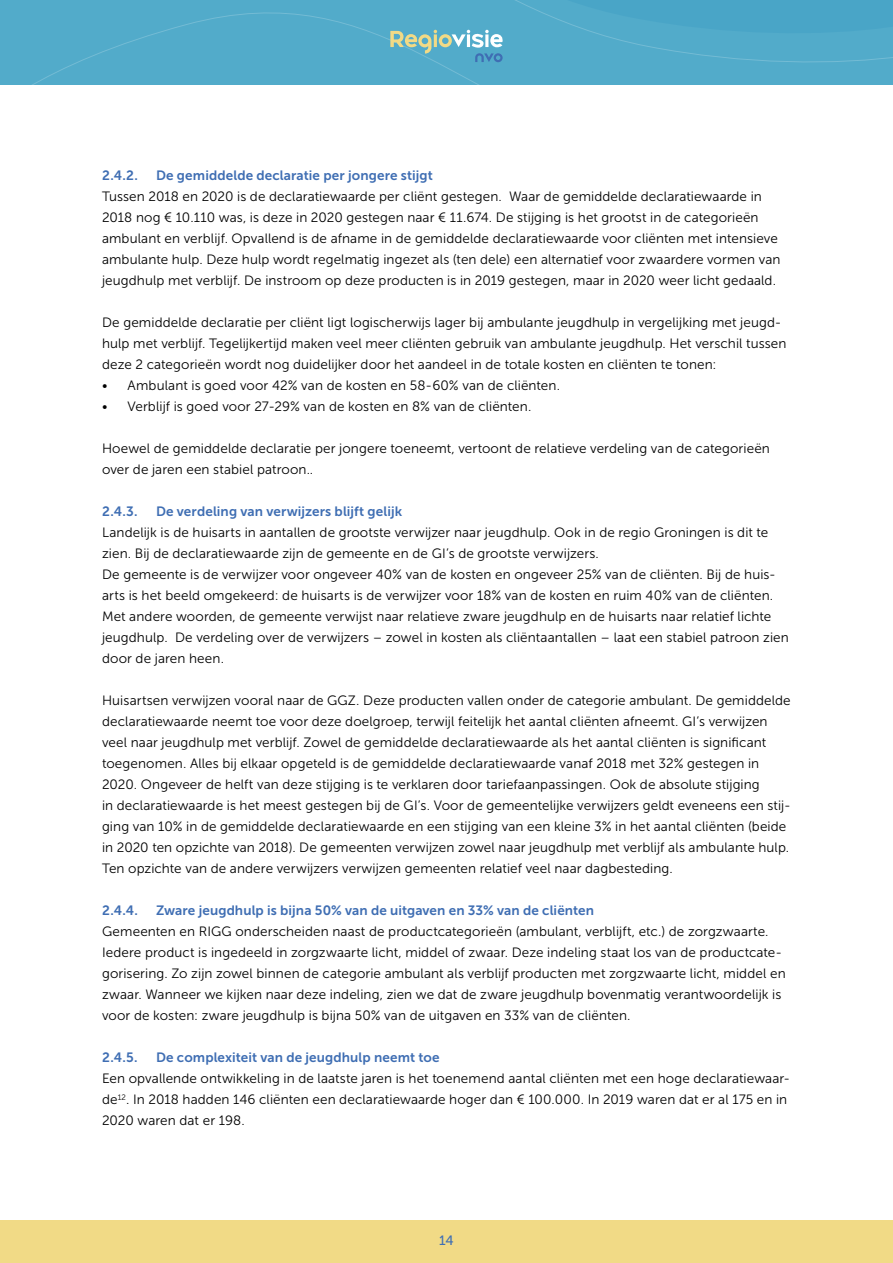
<style>
.page{position:relative;width:893px;height:1263px;background:#fff}
.page>*{position:absolute;margin:0;border:0;box-sizing:border-box;transform-origin:0 0}
.t1{font:13.5px/21px "Museo Sans 300";letter-spacing:.005em;color:#000}
.t2{font:13.5px "Museo Sans 700";letter-spacing:.01em;color:#3f6eb3}
.t3{font:13.5px "Museo Sans 500";color:#3f6eb3}
</style>
<div class="page">
<svg style="left:0;top:0;width:893px;height:85px;background:#51aac9"></svg>
<div style="left:0;top:1220px;width:893px;height:43px;background:#f1da86"></div>
<svg style="left:390px;top:30px;width:113px;height:32px;background:#7ab8c4"></svg>
<p class="t2" style="left:102px;top:168px;width:38px">2.4.2.</p>
<p class="t2" style="left:156px;top:168px;width:278px">De gemiddelde declaratie per jongere stijgt</p>
<p class="t1" style="left:102px;top:186px;width:680px">Tussen 2018 en 2020 is de declaratiewaarde per cliënt gestegen. Waar de gemiddelde declaratiewaarde in 2018 nog € 10.110 was, is deze in 2020 gestegen naar € 11.674. De stijging is het grootst in de categorieën ambulant en verblijf. Opvallend is de afname in de gemiddelde declaratiewaarde voor cliënten met intensieve ambulante hulp. Deze hulp wordt regelmatig ingezet als (ten dele) een alternatief voor zwaardere vormen van jeugdhulp met verblijf. De instroom op deze producten is in 2019 gestegen, maar in 2020 weer licht gedaald.</p>
<p class="t1" style="left:102px;top:312px;width:686px">De gemiddelde declaratie per cliënt ligt logischerwijs lager bij ambulante jeugdhulp in vergelijking met jeugd&shy;hulp met verblijf. Tegelijkertijd maken veel meer cliënten gebruik van ambulante jeugdhulp. Het verschil tussen deze 2 categorieën wordt nog duidelijker door het aandeel in de totale kosten en cliënten te tonen:</p>
<p class="t1" style="left:102px;top:375px;width:459px">• Ambulant is goed voor 42% van de kosten en 58-60% van de cliënten.</p>
<p class="t1" style="left:102px;top:396px;width:431px">• Verblijf is goed voor 27-29% van de kosten en 8% van de cliënten.</p>
<p class="t1" style="left:102px;top:438px;width:669px">Hoewel de gemiddelde declaratie per jongere toeneemt, vertoont de relatieve verdeling van de categorieën over de jaren een stabiel patroon..</p>
<p class="t2" style="left:102px;top:504px;width:37px">2.4.3.</p>
<p class="t2" style="left:156px;top:504px;width:248px">De verdeling van verwijzers blijft gelijk</p>
<p class="t1" style="left:102px;top:522px;width:688px">Landelijk is de huisarts in aantallen de grootste verwijzer naar jeugdhulp. Ook in de regio Groningen is dit te zien. Bij de declaratiewaarde zijn de gemeente en de GI’s de grootste verwijzers.<br>De gemeente is de verwijzer voor ongeveer 40% van de kosten en ongeveer 25% van de cliënten. Bij de huis&shy;arts is het beeld omgekeerd: de huisarts is de verwijzer voor 18% van de kosten en ruim 40% van de cliënten.<br>Met andere woorden, de gemeente verwijst naar relatieve zware jeugdhulp en de huisarts naar relatief lichte jeugdhulp. De verdeling over de verwijzers – zowel in kosten als cliëntaantallen – laat een stabiel patroon zien door de jaren heen.</p>
<p class="t1" style="left:102px;top:690px;width:690px">Huisartsen verwijzen vooral naar de GGZ. Deze producten vallen onder de categorie ambulant. De gemiddelde declaratiewaarde neemt toe voor deze doelgroep, terwijl feitelijk het aantal cliënten afneemt. GI’s verwijzen veel naar jeugdhulp met verblijf. Zowel de gemiddelde declaratiewaarde als het aantal cliënten is significant toegenomen. Alles bij elkaar opgeteld is de gemiddelde declaratiewaarde vanaf 2018 met 32% gestegen in 2020. Ongeveer de helft van deze stijging is te verklaren door tariefaanpassingen. Ook de absolute stijging<br>in declaratiewaarde is het meest gestegen bij de GI’s. Voor de gemeentelijke verwijzers geldt eveneens een stij&shy;ging van 10% in de gemiddelde declaratiewaarde en een stijging van een kleine 3% in het aantal cliënten (beide in 2020 ten opzichte van 2018). De gemeenten verwijzen zowel naar jeugdhulp met verblijf als ambulante hulp.<br>Ten opzichte van de andere verwijzers verwijzen gemeenten relatief veel naar dagbesteding.</p>
<p class="t2" style="left:102px;top:903px;width:37px">2.4.4.</p>
<p class="t2" style="left:156px;top:903px;width:440px">Zware jeugdhulp is bijna 50% van de uitgaven en 33% van de cliënten</p>
<p class="t1" style="left:102px;top:921px;width:685px">Gemeenten en RIGG onderscheiden naast de productcategorieën (ambulant, verblijft, etc.) de zorgzwaarte.<br>Iedere product is ingedeeld in zorgzwaarte licht, middel of zwaar. Deze indeling staat los van de productcate&shy;gorisering. Zo zijn zowel binnen de categorie ambulant als verblijf producten met zorgzwaarte licht, middel en zwaar. Wanneer we kijken naar deze indeling, zien we dat de zware jeugdhulp bovenmatig verantwoordelijk is voor de kosten: zware jeugdhulp is bijna 50% van de uitgaven en 33% van de cliënten.</p>
<p class="t2" style="left:102px;top:1050px;width:37px">2.4.5.</p>
<p class="t2" style="left:156px;top:1050px;width:285px">De complexiteit van de jeugdhulp neemt toe</p>
<p class="t1" style="left:102px;top:1068px;width:690px">Een opvallende ontwikkeling in de laatste jaren is het toenemend aantal cliënten met een hoge declaratiewaar&shy;de<sup>12</sup>. In 2018 hadden 146 cliënten een declaratiewaarde hoger dan € 100.000. In 2019 waren dat er al 175 en in<br>2020 waren dat er 198.</p>
<p class="t3" style="left:439px;top:1233px;width:16px">14</p>
</div>
